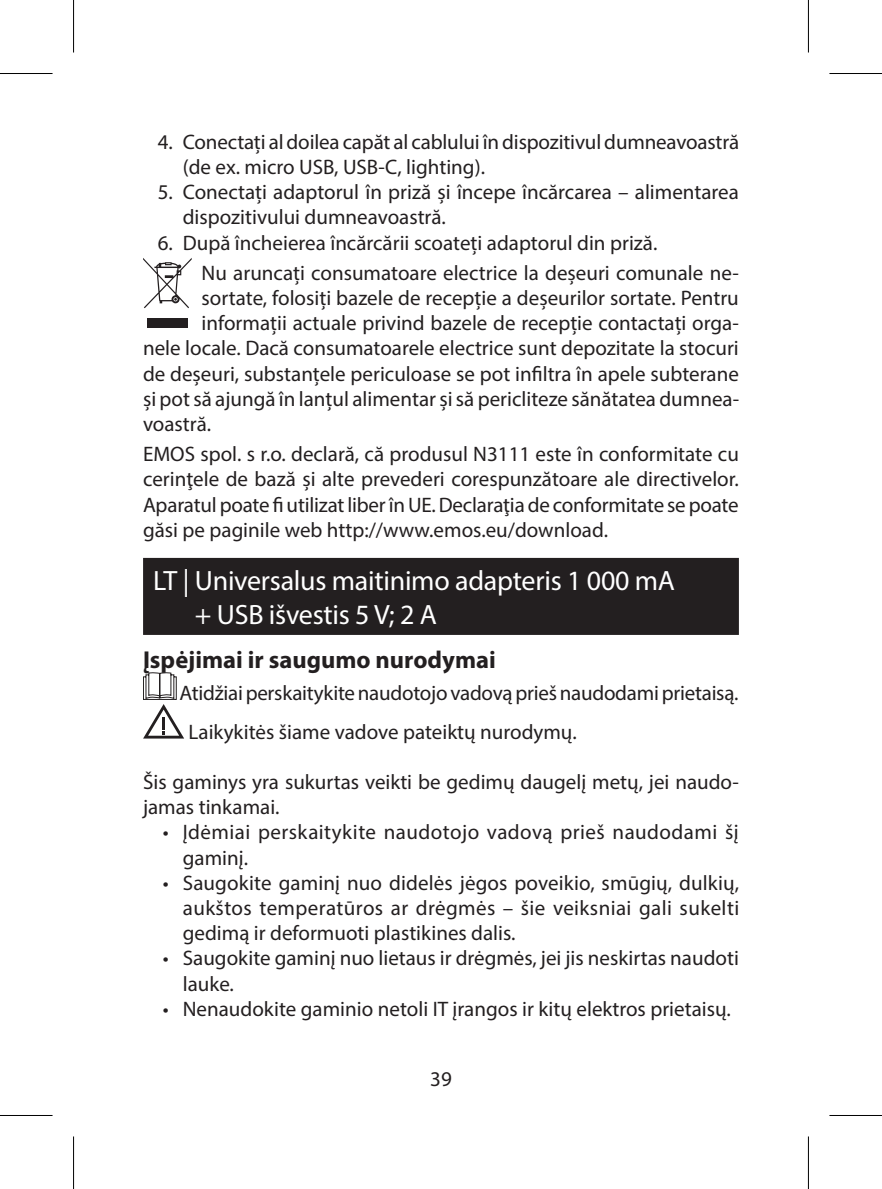
<style>
.page{position:relative;width:882px;height:1189px;background:#fff}
.page>*{position:absolute;margin:0;border:0;box-sizing:border-box;transform-origin:0 0}
.t1{font:28px/33.6px "Myriad Pro";letter-spacing:-.01em;color:#fff}
.t2{font:700 24.5px "Myriad Pro";color:#231f20}
.t3{font:21px/25.2px "Myriad Pro";color:#231f20}
.t4{font:21px/25.2px "Myriad Pro";letter-spacing:.02em;color:#231f20}
</style>
<div class="page">
<div style="left:143px;top:558px;width:595px;height:77px;background:#231f20"></div>
<svg style="left:143px;top:258px;width:49px;height:50px"></svg>
<div style="left:147px;top:318px;width:40px;height:10px;background:#231f20"></div>
<svg style="left:143px;top:672px;width:41px;height:66px"></svg>
<div style="left:71px;top:0;width:5px;height:53px;background:#f6f6f6"></div>
<div style="left:71px;top:1136px;width:5px;height:53px;background:#f6f6f6"></div>
<svg style="left:808px;top:0;width:1px;height:53px"></svg>
<svg style="left:808px;top:1136px;width:1px;height:53px"></svg>
<hr style="left:0;top:73px;width:52px;height:1px;background:#000">
<hr style="left:829px;top:73px;width:52px;height:1px;background:#000">
<hr style="left:0;top:1115px;width:52px;height:1px;background:#000">
<hr style="left:829px;top:1115px;width:52px;height:1px;background:#000">
<hr style="left:73px;top:0;width:1px;height:53px;background:#000">
<hr style="left:73px;top:1136px;width:1px;height:53px;background:#000">
<hr style="left:807px;top:0;width:1px;height:53px;background:#000">
<hr style="left:807px;top:1136px;width:1px;height:53px;background:#000">
<p class="t3" style="left:183px;top:129px;width:557px;text-indent:-25px">4. Conectați al doilea capăt al cablului în dispozitivul dumneavoastră (de ex. micro USB, USB-C, lighting).</p>
<p class="t3" style="left:183px;top:179px;width:557px;text-indent:-25px">5. Conectați adaptorul în priză și începe încărcarea – alimentarea dispozitivului dumneavoastră.</p>
<p class="t3" style="left:201px;top:227px;width:538px;line-height:30.1px;text-indent:-44px">6. După încheierea încărcării scoateți adaptorul din priză.<br>Nu aruncați consumatoare electrice la deșeuri comunale ne-</p>
<p class="t3" style="left:201px;top:285px;width:538px">sortate, folosiți bazele de recepție a deșeurilor sortate. Pentru</p>
<p class="t3" style="left:201px;top:310px;width:538px">informații actuale privind bazele de recepție contactați orga-</p>
<p class="t3" style="left:143px;top:335px;width:597px">nele locale. Dacă consumatoarele electrice sunt depozitate la stocuri</p>
<p class="t3" style="left:143px;top:361px;width:597px">de deșeuri, substanțele periculoase se pot infiltra în apele subterane</p>
<p class="t3" style="left:143px;top:386px;width:597px">și pot să ajungă în lanțul alimentar și să pericliteze sănătatea dumnea-</p>
<p class="t3" style="left:143px;top:411px;width:70px">voastră.</p>
<p class="t3" style="left:143px;top:441px;width:597px;text-align:justify">EMOS spol. s r.o. declară, că produsul N3111 este în conformitate cu cerinţele de bază şi alte prevederi corespunzătoare ale directivelor.<br>Aparatul poate fi utilizat liber în UE. Declaraţia de conformitate se poate găsi pe paginile web http://www.emos.eu/download.</p>
<h1 class="t1" style="left:195px;top:564px;width:481px;text-indent:-42px">LT | Universalus maitinimo adapteris 1 000 mA + USB išvestis 5 V; 2 A</h1>
<p class="t2" style="left:143px;top:644px;width:354px">Įspėjimai ir saugumo nurodymai</p>
<p class="t3" style="left:188px;top:673px;width:551px;line-height:38.9px;text-indent:-9px">Atidžiai perskaitykite naudotojo vadovą prieš naudodami prietaisą.<br>Laikykitės šiame vadove pateiktų nurodymų.</p>
<p class="t3" style="left:143px;top:769px;width:597px">Šis gaminys yra sukurtas veikti be gedimų daugelį metų, jei naudo&shy;jamas tinkamai.</p>
<p class="t4" style="left:183px;top:819px;width:557px;text-indent:-20px">• Įdėmiai perskaitykite naudotojo vadovą prieš naudodami šį gaminį.</p>
<p class="t3" style="left:183px;top:870px;width:557px;text-align:justify;text-indent:-20px">• Saugokite gaminį nuo didelės jėgos poveikio, smūgių, dulkių, aukštos temperatūros ar drėgmės – šie veiksniai gali sukelti gedimą ir deformuoti plastikines dalis.</p>
<p class="t3" style="left:183px;top:945px;width:557px;text-indent:-20px">• Saugokite gaminį nuo lietaus ir drėgmės, jei jis neskirtas naudoti lauke.</p>
<p class="t3" style="left:163px;top:996px;width:569px">• Nenaudokite gaminio netoli IT įrangos ir kitų elektros prietaisų.</p>
<p class="t3" style="left:430px;top:1065px;width:23px">39</p>
</div>
